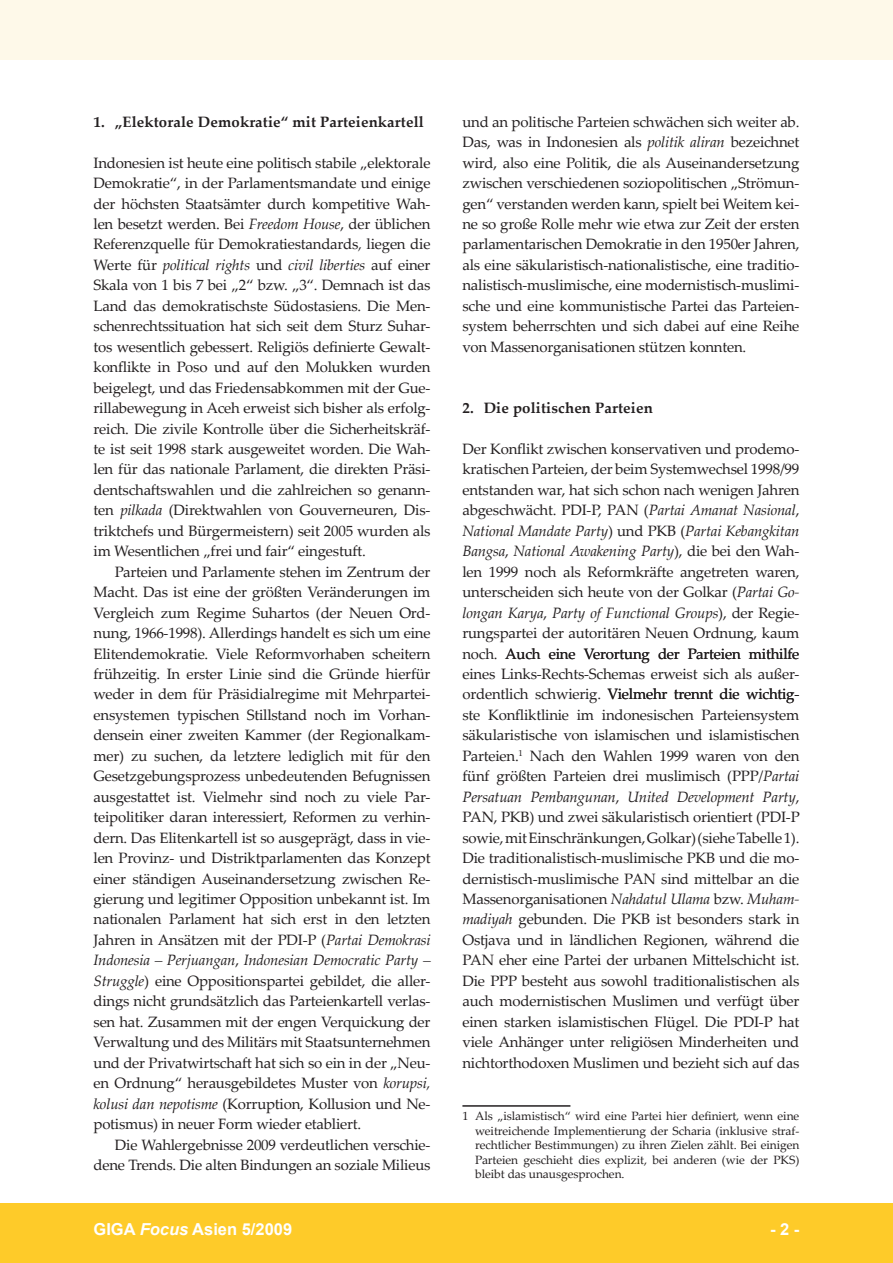
<style>
.page{position:relative;width:893px;height:1263px;background:#fff}
.page>*{position:absolute;margin:0;border:0;box-sizing:border-box;transform-origin:0 0}
.foc__text_fusszeile{font:700 16.5px "Arial";color:#fff}
.foc__text_seitenzahl{font:700 16.5px "Arial";color:#fff}
.foc__text_1__absatz{font:15px/20.4px "Palatino Linotype";letter-spacing:-.015em;color:#231f20;text-align:justify}
.foc__text_fliesstext{font:15px/20.4px "Palatino Linotype";letter-spacing:-.015em;color:#231f20;text-align:justify}
.foc__text_ueberschri{font:700 15px "Palatino Linotype";letter-spacing:.01em;color:#231f20}
.foc__text_fussnoten{font:12px/14.4px "Palatino Linotype";letter-spacing:-.005em;color:#231f20;text-align:justify}
.s1{font-style:italic}
</style>
<div class="page">
<div style="left:0;top:1203px;width:893px;height:60px;background:#fecb29"></div>
<div style="left:0;top:0;width:893px;height:60px;background:#fef9e9"></div>
<hr style="left:462px;top:1105px;width:108px;height:2px;background:#231f20">
<p class="foc__text_ueberschri" style="left:94px;top:111px;width:332px">1. „Elektorale Demokratie“ mit Parteienkartell</p>
<p class="foc__text_1__absatz" style="left:94px;top:152px;width:339px">Indonesien ist heute eine politisch stabile „elektorale Demokratie“, in der Parlamentsmandate und einige der höchsten Staatsämter durch kompetitive Wah&shy;len besetzt werden. Bei <span class="s1">Freedom House</span>, der üblichen Referenzquelle für Demokratiestandards<span class="s1">,</span> liegen die Werte für <span class="s1">political rights</span> und <span class="s1">civil liberties</span> auf einer Skala von 1 bis 7 bei „2“ bzw. „3“. Demnach ist das Land das demokratischste Südostasiens. Die Men&shy;schenrechtssituation hat sich seit dem Sturz Suhar&shy;tos wesentlich gebessert. Religiös definierte Gewalt&shy;konflikte in Poso und auf den Molukken wurden beigelegt, und das Friedensabkommen mit der Gue&shy;rillabewegung in Aceh erweist sich bisher als erfolg&shy;reich. Die zivile Kontrolle über die Sicherheitskräf&shy;te ist seit 1998 stark ausgeweitet worden. Die Wah&shy;len für das nationale Parlament, die direkten Präsi&shy;dentschaftswahlen und die zahlreichen so genann&shy;ten <span class="s1">pilkada</span> (Direktwahlen von Gouverneuren, Dis&shy;triktchefs und Bürgermeistern) seit 2005 wurden als im Wesentlichen „frei und fair“ eingestuft.</p>
<p class="foc__text_fliesstext" style="left:94px;top:561px;width:339px;text-indent:21px">Parteien und Parlamente stehen im Zentrum der Macht. Das ist eine der größten Veränderungen im Vergleich zum Regime Suhartos (der Neuen Ord&shy;nung, 1966-1998). Allerdings handelt es sich um eine Elitendemokratie. Viele Reformvorhaben scheitern frühzeitig. In erster Linie sind die Gründe hierfür weder in dem für Präsidialregime mit Mehrpartei&shy;ensystemen typischen Stillstand noch im Vorhan&shy;densein einer zweiten Kammer (der Regionalkam&shy;mer) zu suchen, da letztere lediglich mit für den Gesetzgebungsprozess unbedeutenden Befugnissen ausgestattet ist. Vielmehr sind noch zu viele Par&shy;teipolitiker daran interessiert, Reformen zu verhin&shy;dern. Das Elitenkartell ist so ausgeprägt, dass in vie&shy;len Provinz- und Distriktparlamenten das Konzept einer ständigen Auseinandersetzung zwischen Re&shy;gierung und legitimer Opposition unbekannt ist. Im nationalen Parlament hat sich erst in den letzten Jahren in Ansätzen mit der PDI-P (<span class="s1">Partai Demokrasi Indonesia – Perjuangan</span>, <span class="s1">Indonesian Democratic Party – Struggle</span>) eine Oppositionspartei gebildet, die aller&shy;dings nicht grundsätzlich das Parteienkartell verlas&shy;sen hat. Zusammen mit der engen Verquickung der Verwaltung und des Militärs mit Staatsunternehmen und der Privatwirtschaft hat sich so ein in der „Neu&shy;en Ordnung“ herausgebildetes Muster von <span class="s1">korupsi, kolusi dan nepotisme</span> (Korruption, Kollusion und Ne&shy;potismus) in neuer Form wieder etabliert.</p>
<p class="foc__text_fliesstext" style="left:94px;top:1133px;width:338px;text-align:right">Die Wahlergebnisse 2009 verdeutlichen verschie&shy;dene Trends. Die alten Bindungen an soziale Milieus</p>
<p class="foc__text_fliesstext" style="left:462px;top:111px;width:339px">und an politische Parteien schwächen sich weiter ab.<br>Das, was in Indonesien als <span class="s1">politik aliran</span> bezeichnet wird, also eine Politik, die als Auseinandersetzung zwischen verschiedenen soziopolitischen „Strömun&shy;gen“ verstanden werden kann, spielt bei Weitem kei&shy;ne so große Rolle mehr wie etwa zur Zeit der ersten parlamentarischen Demokratie in den 1950er Jahren, als eine säkularistisch-nationalistische, eine traditio&shy;nalistisch-muslimische, eine modernistisch-muslimi&shy;sche und eine kommunistische Partei das Parteien&shy;system beherrschten und sich dabei auf eine Reihe von Massenorganisationen stützen konnten.</p>
<p class="foc__text_ueberschri" style="left:462px;top:397px;width:192px">2. Die politischen Parteien</p>
<p class="foc__text_1__absatz" style="left:462px;top:438px;width:339px">Der Konflikt zwischen konservativen und prodemo&shy;kratischen Parteien, der beim Systemwechsel 1998/99 entstanden war, hat sich schon nach wenigen Jahren abgeschwächt. PDI-P, PAN (<span class="s1">Partai Amanat Nasional</span>, <span class="s1">National Mandate Party</span>) und PKB (<span class="s1">Partai Kebangkitan Bangsa</span>, <span class="s1">National Awakening Party</span>), die bei den Wah&shy;len 1999 noch als Reformkräfte angetreten waren, unterscheiden sich heute von der Golkar (<span class="s1">Partai Go&shy;longan Karya</span>, <span class="s1">Party of Functional Groups</span>), der Regie&shy;rungspartei der autoritären Neuen Ordnung, kaum noch. Auch eine Verortung der Parteien mithilfe eines Links-Rechts-Schemas erweist sich als außer&shy;ordentlich schwierig. Vielmehr trennt die wichtig&shy;ste Konfliktlinie im indonesischen Parteiensystem säkularistische von islamischen und islamistischen Parteien. Nach den Wahlen 1999 waren von den fünf größten Parteien drei muslimisch (PPP/<span class="s1">Partai Persatuan Pembangunan</span>, <span class="s1">United Development Party</span>, PAN, PKB) und zwei säkularistisch orientiert (PDI-P sowie, mit Einschränkungen, Golkar) (siehe Tabelle 1).<br>Die traditionalistisch-muslimische PKB und die mo&shy;dernistisch-muslimische PAN sind mittelbar an die Massenorganisationen <span class="s1">Nahdatul Ulama</span> bzw. <span class="s1">Muham&shy;madiyah</span> gebunden. Die PKB ist besonders stark in Ostjava und in ländlichen Regionen, während die PAN eher eine Partei der urbanen Mittelschicht ist.<br>Die PPP besteht aus sowohl traditionalistischen als auch modernistischen Muslimen und verfügt über einen starken islamistischen Flügel. Die PDI-P hat viele Anhänger unter religiösen Minderheiten und nichtorthodoxen Muslimen und bezieht sich auf das</p>
<p class="foc__text_fussnoten" style="left:475px;top:1108px;width:326px">Als „islamistisch“ wird eine Partei hier definiert, wenn eine weitreichende Implementierung der Scharia (inklusive straf&shy;rechtlicher Bestimmungen) zu ihren Zielen zählt. Bei einigen Parteien geschieht dies explizit, bei anderen (wie der PKS) bleibt das unausgesprochen.</p>
<p class="foc__text_fusszeile" style="left:94px;top:1218px;width:200px">GIGA <span class="s1">Focus</span> Asien 5/2009</p>
<p class="foc__text_seitenzahl" style="left:770px;top:1218px;width:31px">- -</p>
</div>
